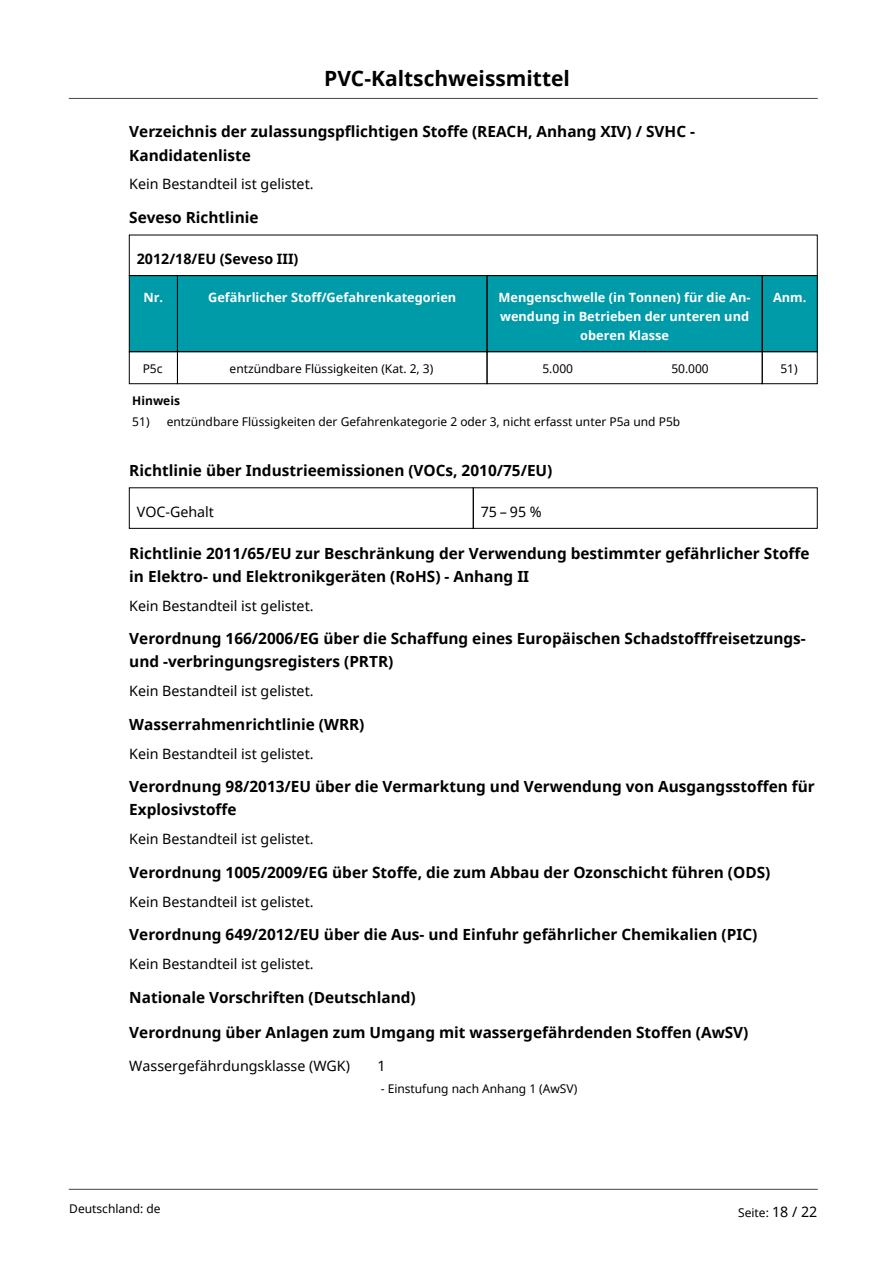
<style>
.page{position:relative;width:893px;height:1263px;background:#fff}
.page>*{position:absolute;margin:0;border:0;box-sizing:border-box;transform-origin:0 0}
.t1{font:700 21px "Noto Sans";color:#000}
.t2{font:700 15.3px/23.1px "Noto Sans";color:#000}
.t3{font:14.25px "Noto Sans";color:#000}
.t4{font:700 14.25px "Noto Sans";color:#000}
.t5{font:700 12.75px/19.2px "Noto Sans";color:#fff;text-align:center}
.t6{font:12px "Noto Sans";color:#000}
.t7{font:700 12px "Noto Sans";color:#000}
.s1{font-size:14.25px}
</style>
<div class="page">
<div style="left:129px;top:276px;width:48px;height:76px;background:#009ba9"></div>
<div style="left:177px;top:276px;width:310px;height:76px;background:#009ba9"></div>
<div style="left:487px;top:276px;width:275px;height:76px;background:#009ba9"></div>
<div style="left:762px;top:276px;width:55px;height:76px;background:#009ba9"></div>
<div style="left:129px;top:275px;width:49px;height:77px;border:1px solid #000"></div>
<div style="left:177px;top:275px;width:310px;height:77px;border:1px solid #000"></div>
<div style="left:487px;top:275px;width:276px;height:77px;border:1px solid #000"></div>
<div style="left:762px;top:275px;width:56px;height:77px;border:1px solid #000"></div>
<div style="left:129px;top:351px;width:49px;height:33px;border:1px solid #000"></div>
<div style="left:177px;top:351px;width:310px;height:33px;border:1px solid #000"></div>
<div style="left:487px;top:351px;width:276px;height:33px;border:1px solid #000"></div>
<div style="left:762px;top:351px;width:56px;height:33px;border:1px solid #000"></div>
<div style="left:129px;top:487px;width:345px;height:42px;border:1px solid #000"></div>
<div style="left:473px;top:487px;width:345px;height:42px;border:1px solid #000"></div>
<hr style="left:69px;top:98px;width:748px;height:1px;background:#454545">
<hr style="left:69px;top:1189px;width:748px;height:1px;background:#454545">
<h1 class="t1" style="left:324px;top:64px;width:247px">PVC-Kaltschweissmittel</h1>
<p class="t2" style="left:129px;top:120px;width:567px">Verzeichnis der zulassungspflichtigen Stoffe (REACH, Anhang XIV) / SVHC -<br>Kandidatenliste</p>
<p class="t3" style="left:129px;top:174px;width:186px">Kein Bestandteil ist gelistet.</p>
<p class="t2" style="left:129px;top:206px;width:131px">Seveso Richtlinie</p>
<p class="t4" style="left:137px;top:249px;width:163px">2012/18/EU (Seveso III)</p>
<p class="t5" style="left:143px;top:288px;width:21px">Nr.</p>
<p class="t5" style="left:208px;top:288px;width:250px">Gefährlicher Stoff/Gefahrenkategorien</p>
<p class="t5" style="left:499px;top:288px;width:254px">Mengenschwelle (in Tonnen) für die An&shy;wendung in Betrieben der unteren und oberen Klasse</p>
<p class="t5" style="left:773px;top:288px;width:35px">Anm.</p>
<p class="t6" style="left:143px;top:360px;width:21px">P5c</p>
<p class="t6" style="left:230px;top:360px;width:205px">entzündbare Flüssigkeiten (Kat. 2, 3)</p>
<p class="t6" style="left:542px;top:360px;width:32px">5.000</p>
<p class="t6" style="left:671px;top:360px;width:39px">50.000</p>
<p class="t6" style="left:780px;top:360px;width:19px">51)</p>
<p class="t7" style="left:132px;top:392px;width:49px">Hinweis</p>
<p class="t6" style="left:132px;top:413px;width:549px">51) entzündbare Flüssigkeiten der Gefahrenkategorie 2 oder 3, nicht erfasst unter P5a und P5b</p>
<p class="t2" style="left:129px;top:458px;width:425px">Richtlinie über Industrieemissionen (VOCs, 2010/75/EU)</p>
<p class="t3" style="left:137px;top:502px;width:79px">VOC-Gehalt</p>
<p class="t3" style="left:481px;top:502px;width:62px">75 – 95 %</p>
<p class="t2" style="left:129px;top:541px;width:682px">Richtlinie 2011/65/EU zur Beschränkung der Verwendung bestimmter gefährlicher Stoffe in Elektro- und Elektronikgeräten (RoHS) - Anhang II</p>
<p class="t3" style="left:129px;top:596px;width:186px">Kein Bestandteil ist gelistet.</p>
<p class="t2" style="left:129px;top:627px;width:678px">Verordnung 166/2006/EG über die Schaffung eines Europäischen Schadstofffreisetzungs&shy;und -verbringungsregisters (PRTR)</p>
<p class="t3" style="left:129px;top:681px;width:186px">Kein Bestandteil ist gelistet.</p>
<p class="t2" style="left:129px;top:712px;width:237px">Wasserrahmenrichtlinie (WRR)</p>
<p class="t3" style="left:129px;top:744px;width:186px">Kein Bestandteil ist gelistet.</p>
<p class="t2" style="left:129px;top:775px;width:687px">Verordnung 98/2013/EU über die Vermarktung und Verwendung von Ausgangsstoffen für<br>Explosivstoffe</p>
<p class="t3" style="left:129px;top:829px;width:186px">Kein Bestandteil ist gelistet.</p>
<p class="t2" style="left:129px;top:860px;width:643px">Verordnung 1005/2009/EG über Stoffe, die zum Abbau der Ozonschicht führen (ODS)</p>
<p class="t3" style="left:129px;top:892px;width:186px">Kein Bestandteil ist gelistet.</p>
<p class="t2" style="left:129px;top:923px;width:630px">Verordnung 649/2012/EU über die Aus- und Einfuhr gefährlicher Chemikalien (PIC)</p>
<p class="t3" style="left:129px;top:954px;width:186px">Kein Bestandteil ist gelistet.</p>
<p class="t2" style="left:129px;top:985px;width:288px">Nationale Vorschriften (Deutschland)</p>
<p class="t2" style="left:129px;top:1020px;width:621px">Verordnung über Anlagen zum Umgang mit wassergefährdenden Stoffen (AwSV)</p>
<p class="t3" style="left:129px;top:1056px;width:222px">Wassergefährdungsklasse (WGK)</p>
<p class="t3" style="left:378px;top:1056px;width:10px">1</p>
<p class="t6" style="left:381px;top:1080px;width:198px">- Einstufung nach Anhang 1 (AwSV)</p>
<p class="t6" style="left:69px;top:1201px;width:93px">Deutschland: de</p>
<p class="t6" style="left:738px;top:1204px;width:81px">Seite: <span class="s1">18 / 22</span></p>
</div>
